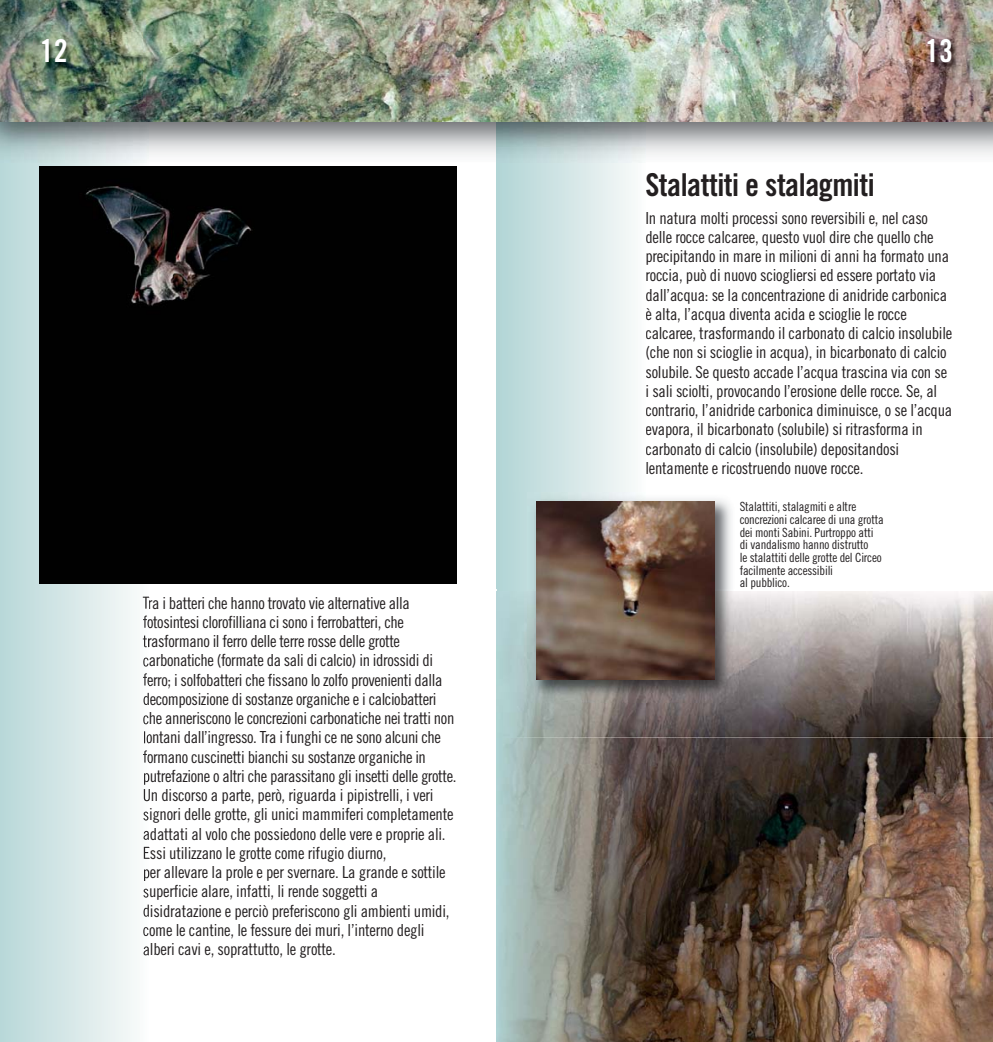
<style>
.page{position:relative;width:993px;height:1042px;background:#fff}
.page>*{position:absolute;margin:0;border:0;box-sizing:border-box;transform-origin:0 0}
.t1{font:31.5px "Trade Gothic Bold Cond Twenty";letter-spacing:-.015em;color:#231f20}
.t2{font:31.5px "Trade Gothic Bold Cond Twenty";color:#fff}
.t3{font:16.62px/19.2px "Trade Gothic Cond Eighteen";letter-spacing:-.015em;color:#231f20}
.t4{font:12.78px/12.8px "Trade Gothic Cond Eighteen";letter-spacing:-.015em;color:#231f20}
</style>
<div class="page">
<img style="left:645px;top:738px;width:347px;height:304px">
<img style="left:737px;top:591px;width:255px;height:112px">
<img style="left:527px;top:703px;width:465px;height:35px">
<img style="left:0;top:122px;width:149px;height:920px">
<svg style="left:143px;top:596px;width:6px;height:13px"></svg>
<svg style="left:143px;top:616px;width:6px;height:12px"></svg>
<svg style="left:143px;top:635px;width:6px;height:12px"></svg>
<img style="left:143px;top:654px;width:6px;height:14px">
<img style="left:143px;top:673px;width:6px;height:15px">
<img style="left:143px;top:693px;width:6px;height:15px">
<svg style="left:143px;top:712px;width:6px;height:12px"></svg>
<img style="left:144px;top:731px;width:5px;height:15px">
<svg style="left:143px;top:750px;width:6px;height:13px"></svg>
<img style="left:144px;top:770px;width:5px;height:15px">
<img style="left:144px;top:789px;width:5px;height:15px">
<img style="left:143px;top:808px;width:6px;height:15px">
<svg style="left:143px;top:827px;width:6px;height:13px"></svg>
<img style="left:144px;top:847px;width:5px;height:14px">
<img style="left:144px;top:866px;width:5px;height:15px">
<img style="left:143px;top:885px;width:6px;height:15px">
<img style="left:143px;top:904px;width:6px;height:15px">
<img style="left:143px;top:924px;width:6px;height:14px">
<img style="left:143px;top:943px;width:6px;height:15px">
<img style="left:496px;top:738px;width:149px;height:304px">
<img style="left:146px;top:122px;width:846px;height:40px">
<img style="left:0;top:0;width:992px;height:122px">
<img style="left:858px;top:32px;width:114px;height:74px">
<img style="left:34px;top:32px;width:108px;height:72px">
<div style="left:40px;top:166px;width:416px;height:417px;background:#010101"></div>
<img style="left:527px;top:493px;width:210px;height:210px">
<img style="left:536px;top:501px;width:178px;height:179px">
<h1 class="t2" style="left:40px;top:40px;width:29px">12</h1>
<h1 class="t2" style="left:924px;top:40px;width:29px">13</h1>
<p class="t3" style="left:143px;top:594px;width:315px">Tra i batteri che hanno trovato vie alternative alla fotosintesi clorofilliana ci sono i ferrobatteri, che trasformano il ferro delle terre rosse delle grotte carbonatiche (formate da sali di calcio) in idrossidi di ferro; i solfobatteri che fissano lo zolfo provenienti dalla decomposizione di sostanze organiche e i calciobatteri che anneriscono le concrezioni carbonatiche nei tratti non lontani dall’ingresso. Tra i funghi ce ne sono alcuni che formano cuscinetti bianchi su sostanze organiche in putrefazione o altri che parassitano gli insetti delle grotte.<br>Un discorso a parte, però, riguarda i pipistrelli, i veri signori delle grotte, gli unici mammiferi completamente adattati al volo che possiedono delle vere e proprie ali.<br>Essi utilizzano le grotte come rifugio diurno,<br>per allevare la prole e per svernare. La grande e sottile superficie alare, infatti, li rende soggetti a disidratazione e perciò preferiscono gli ambienti umidi, come le cantine, le fessure dei muri, l’interno degli alberi cavi e, soprattutto, le grotte.</p>
<h1 class="t1" style="left:645px;top:173px;width:231px">Stalattiti e stalagmiti</h1>
<p class="t3" style="left:645px;top:209px;width:308px">In natura molti processi sono reversibili e, nel caso delle rocce calcaree, questo vuol dire che quello che precipitando in mare in milioni di anni ha formato una roccia, può di nuovo sciogliersi ed essere portato via dall’acqua: se la concentrazione di anidride carbonica è alta, l’acqua diventa acida e scioglie le rocce calcaree, trasformando il carbonato di calcio insolubile (che non si scioglie in acqua), in bicarbonato di calcio solubile. Se questo accade l’acqua trascina via con se i sali sciolti, provocando l’erosione delle rocce. Se, al contrario, l’anidride carbonica diminuisce, o se l’acqua evapora, il bicarbonato (solubile) si ritrasforma in carbonato di calcio (insolubile) depositandosi lentamente e ricostruendo nuove rocce.</p>
<p class="t4" style="left:739px;top:501px;width:145px">Stalattiti, stalagmiti e altre concrezioni calcaree di una grotta dei monti Sabini. Purtroppo atti di vandalismo hanno distrutto<br>le stalattiti delle grotte del Circeo facilmente accessibili<br>al pubblico.</p>
</div>
